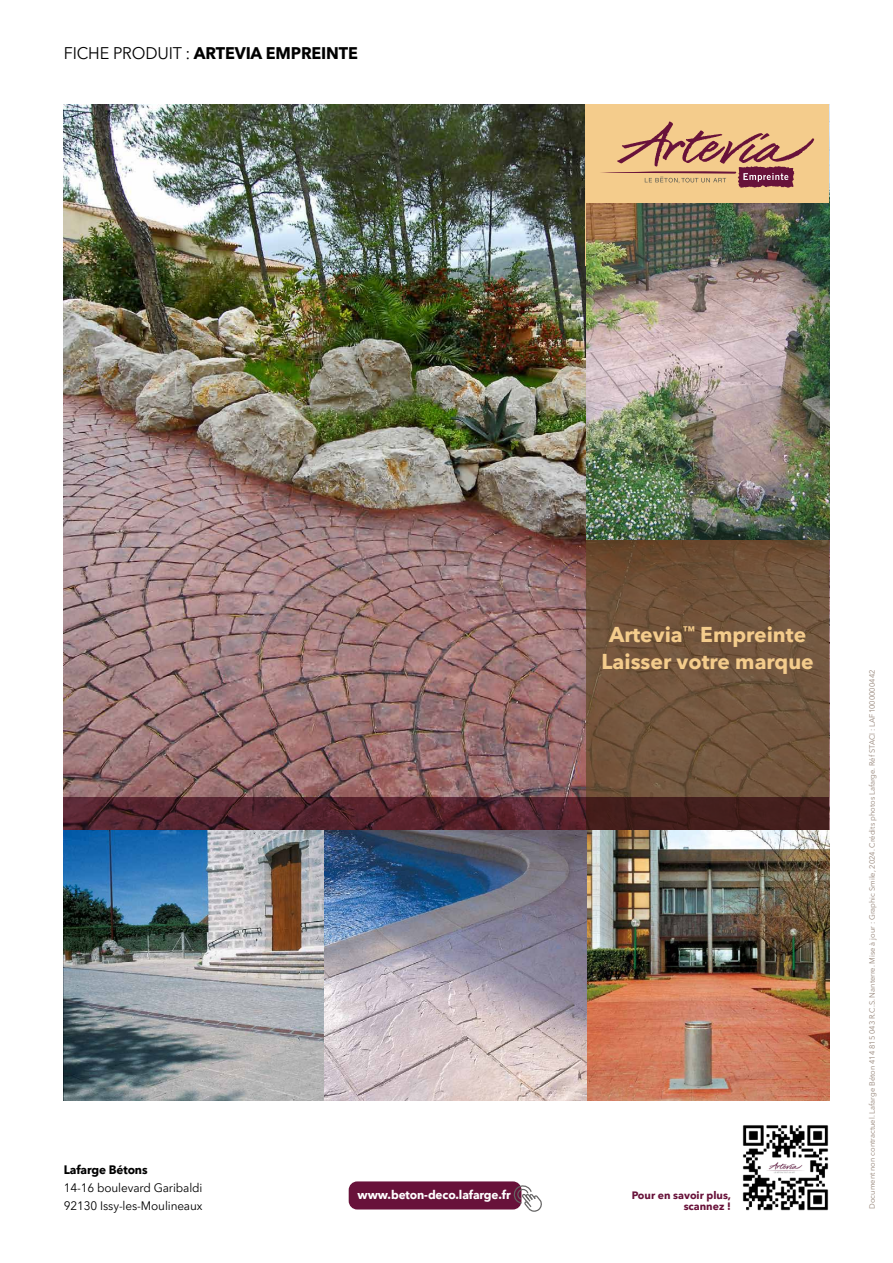
<style>
.page{position:relative;width:893px;height:1263px;background:#fff}
.page>*{position:absolute;margin:0;border:0;box-sizing:border-box;transform-origin:0 0}
.t1{font:700 21px/27px "Avenir Lafarge";color:#f4cc8c;text-align:center}
.t2{font:700 16.5px "Avenir Lafarge";letter-spacing:-.01em;color:#000}
.t3{font:12px/18px "Avenir Lafarge";letter-spacing:-.01em;color:#000}
.t4{font:700 12px "Avenir Lafarge";letter-spacing:-.01em;color:#fff}
.t5{font:700 12px "Avenir Lafarge";letter-spacing:-.01em;color:#000}
.t6{font:700 10.5px/10.5px "Avenir Lafarge";color:#68123a;text-align:right}
.t7{font:7.5px "Avenir Lafarge";color:#968579}
.s1{font-weight:400}
</style>
<div class="page">
<img style="left:64px;top:104px;width:765px;height:996px">
<svg style="left:586px;top:539px;width:243px;height:259px;background:#70533b"></svg>
<div style="left:585px;top:104px;width:244px;height:162px;background:#f4cc8c"></div>
<svg style="left:601px;top:122px;width:213px;height:66px"></svg>
<img style="left:586px;top:204px;width:243px;height:335px">
<svg style="left:64px;top:798px;width:765px;height:32px;background:#4d2127"></svg>
<img style="left:742px;top:1125px;width:87px;height:86px">
<div style="left:349px;top:1181px;width:172px;height:28px;background:#68123a;border-radius:9px"></div>
<svg style="left:514px;top:1185px;width:28px;height:27px"></svg>
<h2 class="t2" style="left:64px;top:40px;width:296px"><span class="s1">FICHE PRODUIT :</span> ARTEVIA EMPREINTE</h2>
<h3 class="t5" style="left:64px;top:1160px;width:85px">Lafarge Bétons</h3>
<h3 class="t3" style="left:64px;top:1177px;width:140px">14-16 boulevard Garibaldi<br>92130 Issy-les-Moulineaux</h3>
<h3 class="t4" style="left:358px;top:1185px;width:155px">www.beton-deco.lafarge.fr</h3>
<h1 class="t1" style="left:601px;top:619px;width:214px">Artevia<sup>™</sup> Empreinte<br>Laisser votre marque</h1>
<h3 class="t6" style="left:632px;top:1189px;width:101px">Pour en savoir plus, scannez !</h3>
<p class="t7" style="left:866px;top:1209px;width:540px;rotate:-90deg">Document non contractuel. Lafarge Béton 414 815 043 R.C.S. Nanterre. Mise à jour : Graphic Smile, 2024. Crédits photos Lafarge. Réf STACI : LAF1000000442</p>
</div>
